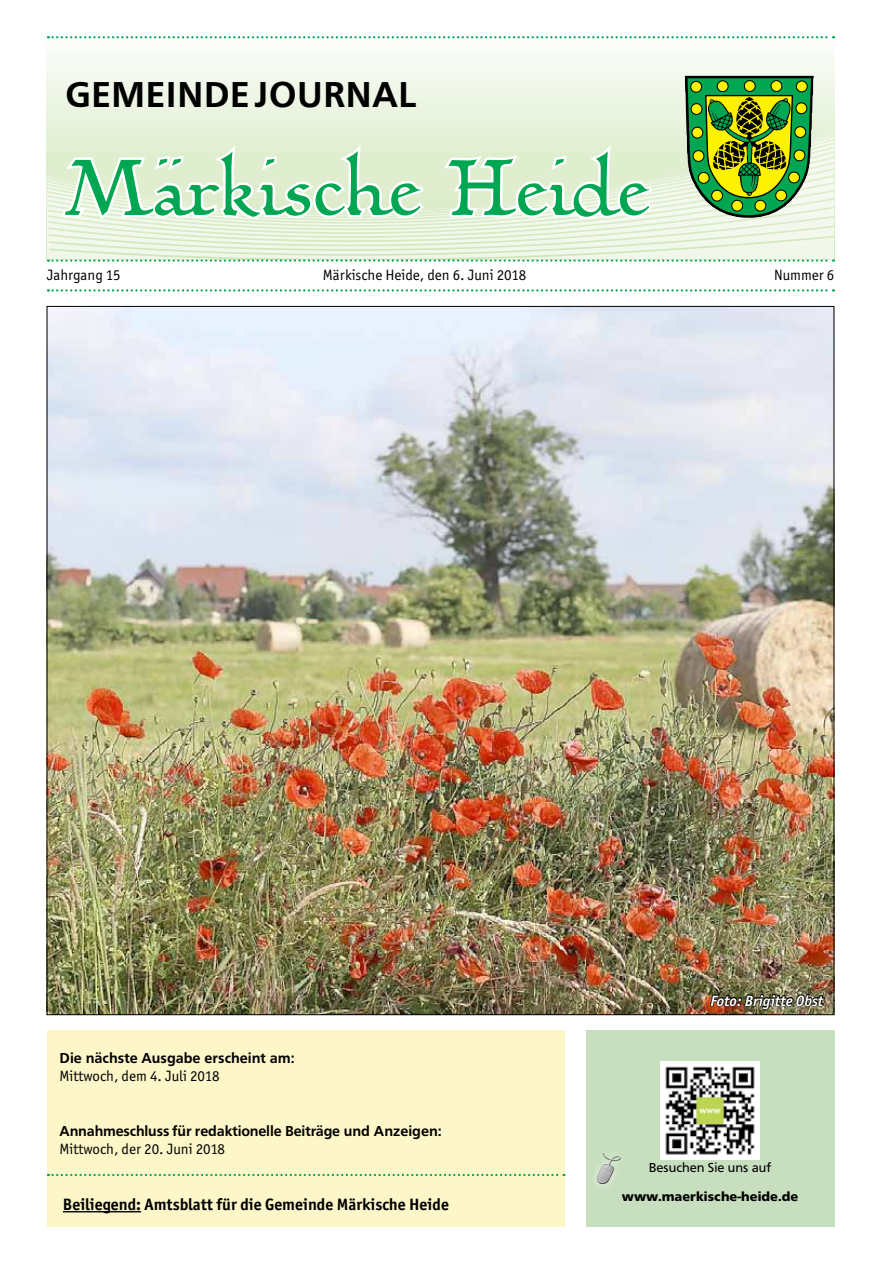
<style>
.page{position:relative;width:881px;height:1263px;background:#fff}
.page>*{position:absolute;margin:0;border:0;box-sizing:border-box;transform-origin:0 0}
.t1{font:90.15px "Linotype Humanistika";color:#00a651}
.t2{font:500 37.35px "Frutus T";color:#000}
.t3{font:700 16.5px "Officina San ITC";color:#000}
.t4{font:15px "Officina San ITC";color:#000}
.t5{font:500 15px "Frutus T";letter-spacing:-.005em;color:#000}
.t6{font:italic 700 15px "Officina San ITC";color:#fff}
.t7{font:700 13.5px "Frutus T";color:#000}
.t8{font:13.5px "Frutus T";color:#000}
</style>
<div class="page">
<svg style="left:47px;top:38px;width:786px;height:94px"></svg>
<div style="left:47px;top:1030px;width:517px;height:197px;background:#fdf6c8"></div>
<svg style="left:48px;top:36px;width:785px;height:2px"></svg>
<svg style="left:48px;top:259px;width:785px;height:3px"></svg>
<svg style="left:48px;top:289px;width:785px;height:3px"></svg>
<svg style="left:48px;top:1174px;width:516px;height:2px"></svg>
<div style="left:585px;top:1030px;width:248px;height:197px;background:#c7dfbf"></div>
<svg style="left:596px;top:1153px;width:25px;height:31px"></svg>
<img style="left:660px;top:1061px;width:98px;height:99px">
<svg style="left:47px;top:132px;width:786px;height:127px"></svg>
<svg style="left:59px;top:137px;width:368px;height:87px"></svg>
<svg style="left:440px;top:138px;width:215px;height:84px"></svg>
<img style="left:49px;top:308px;width:782px;height:705px">
<hr style="left:63px;top:1211px;width:78px;height:1px;background:#000">
<svg style="left:684px;top:76px;width:129px;height:142px"></svg>
<img style="left:707px;top:98px;width:84px;height:97px">
<img style="left:709px;top:981px;width:116px;height:35px">
<h2 class="t2" style="left:65px;top:73px;width:353px">GemeindeJournal</h2>
<h1 class="t1" style="left:65px;top:144px;width:586px">Märkische Heide</h1>
<p class="t4" style="left:47px;top:266px;width:75px">Jahrgang 15</p>
<p class="t4" style="left:323px;top:266px;width:205px">Märkische Heide, den 6. Juni 2018</p>
<p class="t4" style="left:773px;top:266px;width:62px">Nummer 6</p>
<p class="t5" style="left:60px;top:1049px;width:237px">Die nächste Ausgabe erscheint am:</p>
<p class="t4" style="left:60px;top:1068px;width:161px">Mittwoch, dem 4. Juli 2018</p>
<p class="t6" style="left:710px;top:991px;width:115px">Foto: Brigitte Obst</p>
<p class="t5" style="left:60px;top:1122px;width:383px">Annahmeschluss für redaktionelle Beiträge und Anzeigen:</p>
<p class="t4" style="left:60px;top:1140px;width:167px">Mittwoch, der 20. Juni 2018</p>
<p class="t3" style="left:63px;top:1194px;width:387px">Beiliegend: Amtsblatt für die Gemeinde Märkische Heide</p>
<p class="t8" style="left:648px;top:1160px;width:124px">Besuchen Sie uns auf</p>
<p class="t7" style="left:621px;top:1189px;width:178px">www.maerkische-heide.de</p>
</div>
